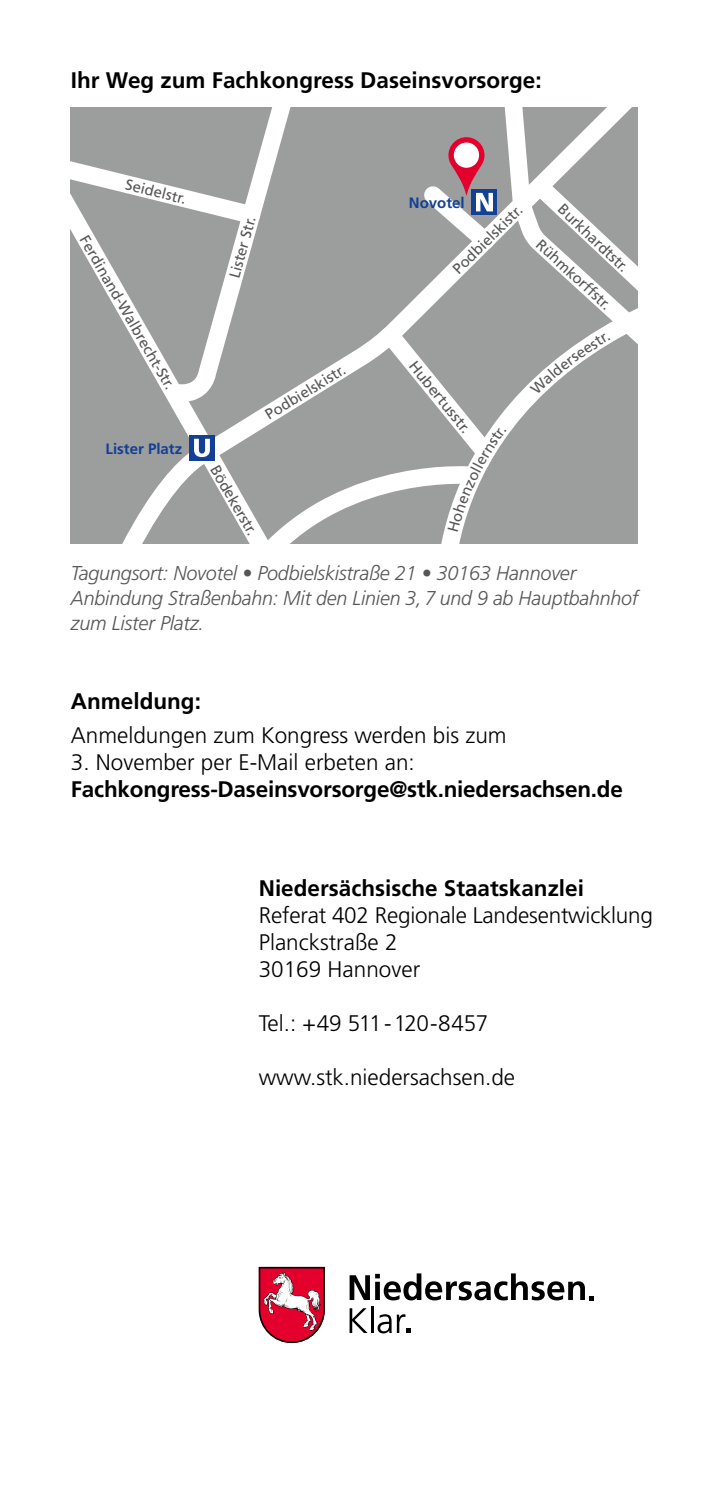
<style>
.page{position:relative;width:709px;height:1489px;background:#fff}
.page>*{position:absolute;margin:0;border:0;box-sizing:border-box;transform-origin:0 0}
.t1{font:300 22.5px/27px "Frutiger LT Std";color:#000}
.t2{font:700 22.5px "Frutiger LT Std";color:#000}
.t3{font:italic 300 20px/25px "Frutiger LT Std";letter-spacing:-.01em;color:#565656}
.t4{font:15px "Frutiger LT Std";color:#565656}
.t5{font:700 15px "Frutiger LT Std";color:#134094}
.t6{font:15px "Frutiger LT Std";color:#565656;scale:1.05 1}
</style>
<div class="page">
<svg style="left:259px;top:1266px;width:66px;height:76px"></svg>
<svg style="left:349px;top:1273px;width:245px;height:27px"></svg>
<svg style="left:349px;top:1308px;width:18px;height:24px"></svg>
<hr style="left:371px;top:1306px;width:2px;height:26px;background:#000">
<svg style="left:377px;top:1314px;width:33px;height:19px"></svg>
<svg style="left:71px;top:107px;width:567px;height:437px"></svg>
<p class="t2" style="left:71px;top:67px;width:472px">Ihr Weg zum Fachkongress Daseinsvorsorge:</p>
<p class="t4" style="left:128px;top:176px;width:63px;rotate:14deg">Seidelstr.</p>
<p class="t4" style="left:91px;top:232px;width:177px;rotate:60deg">Ferdinand-Walbrecht-Str.</p>
<p class="t5" style="left:106px;top:439px;width:78px">Lister Platz</p>
<p class="t4" style="left:226px;top:275px;width:65px;rotate:-75deg">Lister Str.</p>
<p class="t5" style="left:409px;top:194px;width:57px">Novotel</p>
<p class="t4" style="left:449px;top:265px;width:93px;rotate:-45deg">Podbielskistr.</p>
<p class="t4" style="left:567px;top:200px;width:93px;rotate:44deg">Burkhardtstr.</p>
<p class="t4" style="left:544px;top:236px;width:97px;rotate:42deg">Rühmkorffstr.</p>
<p class="t4" style="left:262px;top:408px;width:93px;rotate:-32deg">Podbielskistr.</p>
<p class="t6" style="left:419px;top:357px;width:86px;rotate:51deg">Hubertusstr.</p>
<p class="t4" style="left:222px;top:461px;width:80px;rotate:60deg">Bödekerstr.</p>
<p class="t3" style="left:71px;top:561px;width:569px">Tagungsort: Novotel • Podbielskistraße 21 • 30163 Hannover<br>Anbindung Straßenbahn: Mit den Linien 3, 7 und 9 ab Hauptbahnhof zum Lister Platz.</p>
<p class="t2" style="left:71px;top:687px;width:132px">Anmeldung:</p>
<p class="t1" style="left:71px;top:722px;width:437px">Anmeldungen zum Kongress werden bis zum</p>
<p class="t1" style="left:71px;top:749px;width:345px">3. November per E-Mail erbeten an:</p>
<p class="t2" style="left:71px;top:775px;width:553px">Fachkongress-Daseinsvorsorge@stk.niedersachsen.de</p>
<p class="t2" style="left:259px;top:875px;width:327px">Niedersächsische Staatskanzlei</p>
<p class="t1" style="left:259px;top:902px;width:396px">Referat 402 Regionale Landesentwicklung<br>Planckstraße 2<br>30169 Hannover</p>
<p class="t1" style="left:259px;top:1010px;width:231px">Tel.: +49 511 - 120-8457</p>
<p class="t1" style="left:259px;top:1064px;width:258px">www.stk.niedersachsen.de</p>
</div>
